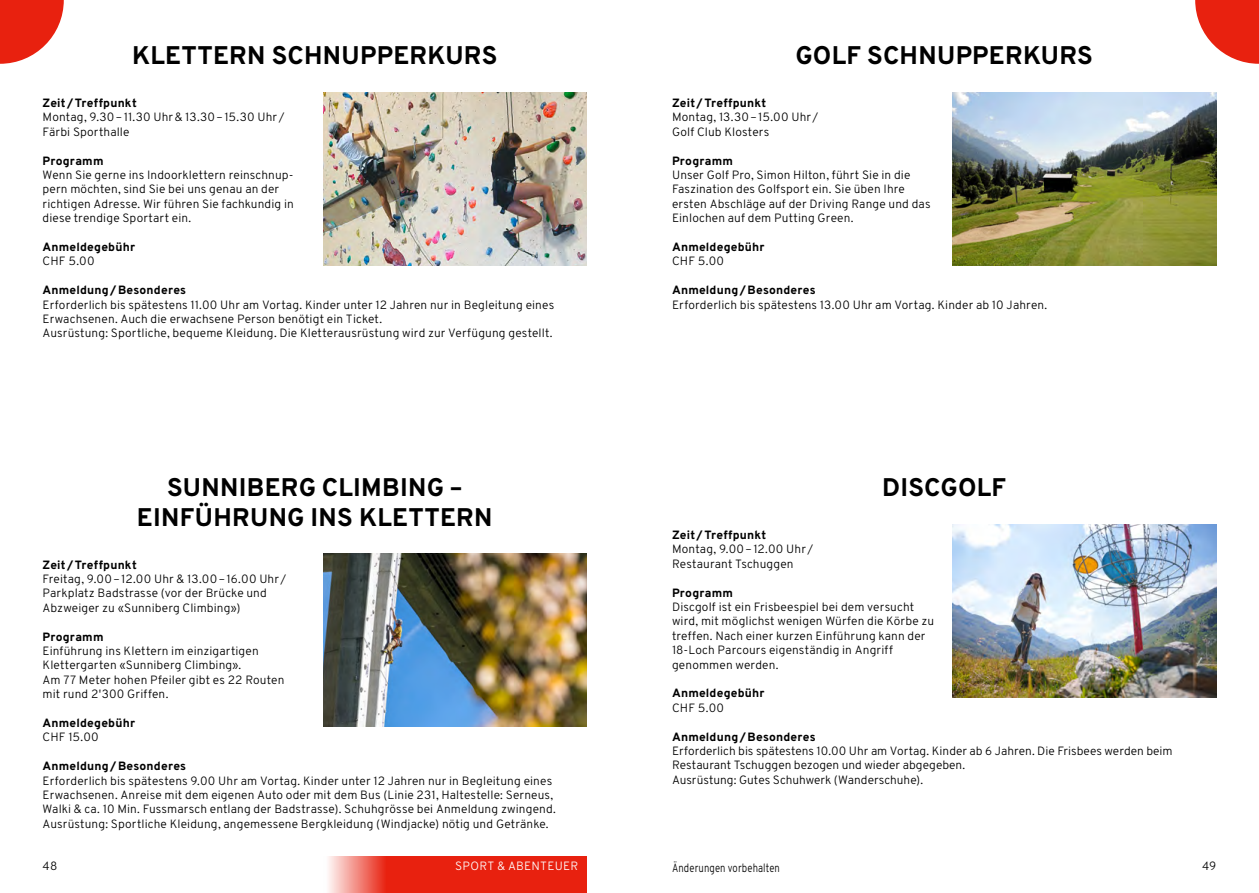
<style>
.page{position:relative;width:1259px;height:893px;background:#fff}
.page>*{position:absolute;margin:0;border:0;box-sizing:border-box;transform-origin:0 0}
.Angebot_Titel{font:800 25.5px/30.6px "Overpass";letter-spacing:.01em;color:#000;text-align:center}
.Grundtext_Angebote{font:300 12px/14.4px "Overpass";letter-spacing:.01em;color:#000}
.Untertitel_Angebote{font:800 12px "Overpass";letter-spacing:.015em;color:#000}
.Grundtext_Angebote-2{font:300 12px "Overpass";letter-spacing:.01em;color:#000;scale:.8 1}
.t1{font:300 12px "Overpass";letter-spacing:.02em;color:#fff}
.Pagina_rechts{font:300 12px "Overpass";color:#000}
</style>
<div class="page">
<svg style="left:0;top:0;width:64px;height:64px"></svg>
<svg style="left:328px;top:856px;width:259px;height:37px;background:#ea3929"></svg>
<svg style="left:1195px;top:0;width:64px;height:64px"></svg>
<img style="left:323px;top:554px;width:264px;height:172px">
<img style="left:323px;top:93px;width:264px;height:172px">
<img style="left:952px;top:93px;width:264px;height:172px">
<img style="left:952px;top:525px;width:264px;height:172px">
<p class="Angebot_Titel" style="left:132px;top:40px;width:367px">KLETTERN SCHNUPPERKURS</p>
<p class="Untertitel_Angebote" style="left:43px;top:95px;width:96px">Zeit/Treffpunkt</p>
<p class="Grundtext_Angebote" style="left:43px;top:110px;width:243px">Montag, 9.30–11.30 Uhr&amp; 13.30–15.30 Uhr/<br>Färbi Sporthalle</p>
<p class="Untertitel_Angebote" style="left:43px;top:153px;width:62px">Programm</p>
<p class="Grundtext_Angebote" style="left:43px;top:168px;width:253px">Wenn Sie gerne ins Indoorklettern reinschnup&shy;pern möchten, sind Sie bei uns genau an der richtigen Adresse. Wir führen Sie fachkundig in diese trendige Sportart ein.</p>
<p class="Untertitel_Angebote" style="left:43px;top:239px;width:94px">Anmeldegebühr</p>
<p class="Grundtext_Angebote" style="left:43px;top:254px;width:54px">CHF 5.00</p>
<p class="Untertitel_Angebote" style="left:43px;top:282px;width:145px">Anmeldung/Besonderes</p>
<p class="Grundtext_Angebote" style="left:43px;top:297px;width:513px">Erforderlich bis spätestens 11.00 Uhr am Vortag. Kinder unter 12 Jahren nur in Begleitung eines<br>Erwachsenen. Auch die erwachsene Person benötigt ein Ticket.<br>Ausrüstung: Sportliche, bequeme Kleidung. Die Kletterausrüstung wird zur Verfügung gestellt.</p>
<p class="Angebot_Titel" style="left:137px;top:472px;width:357px">SUNNIBERG CLIMBING –<br>EINFÜHRUNG INS KLETTERN</p>
<p class="Untertitel_Angebote" style="left:43px;top:557px;width:96px">Zeit/Treffpunkt</p>
<p class="Grundtext_Angebote" style="left:43px;top:572px;width:245px">Freitag, 9.00–12.00 Uhr &amp; 13.00–16.00 Uhr /<br>Parkplatz Badstrasse (vor der Brücke und<br>Abzweiger zu «Sunniberg Climbing»)</p>
<p class="Untertitel_Angebote" style="left:43px;top:629px;width:62px">Programm</p>
<p class="Grundtext_Angebote" style="left:43px;top:644px;width:243px">Einführung ins Klettern im einzigartigen Klettergarten «Sunniberg Climbing».<br>Am 77 Meter hohen Pfeiler gibt es 22 Routen mit rund 2'300 Griffen.</p>
<p class="Untertitel_Angebote" style="left:43px;top:715px;width:94px">Anmeldegebühr</p>
<p class="Grundtext_Angebote" style="left:43px;top:730px;width:58px">CHF 15.00</p>
<p class="Untertitel_Angebote" style="left:43px;top:758px;width:145px">Anmeldung/Besonderes</p>
<p class="Grundtext_Angebote" style="left:43px;top:773px;width:515px">Erforderlich bis spätestens 9.00 Uhr am Vortag. Kinder unter 12 Jahren nur in Begleitung eines Erwachsenen. Anreise mit dem eigenen Auto oder mit dem Bus (Linie 231, Haltestelle: Serneus, Walki &amp; ca. 10 Min. Fussmarsch entlang der Badstrasse). Schuhgrösse bei Anmeldung zwingend.<br>Ausrüstung: Sportliche Kleidung, angemessene Bergkleidung (Windjacke) nötig und Getränke.</p>
<p class="Angebot_Titel" style="left:795px;top:40px;width:299px">GOLF SCHNUPPERKURS</p>
<p class="Untertitel_Angebote" style="left:672px;top:95px;width:96px">Zeit/Treffpunkt</p>
<p class="Grundtext_Angebote" style="left:672px;top:110px;width:148px">Montag, 13.30–15.00 Uhr/<br>Golf Club Klosters</p>
<p class="Untertitel_Angebote" style="left:672px;top:153px;width:62px">Programm</p>
<p class="Grundtext_Angebote" style="left:672px;top:168px;width:260px">Unser Golf Pro, Simon Hilton, führt Sie in die Faszination des Golfsport ein. Sie üben Ihre ersten Abschläge auf der Driving Range und das Einlochen auf dem Putting Green.</p>
<p class="Untertitel_Angebote" style="left:672px;top:239px;width:94px">Anmeldegebühr</p>
<p class="Grundtext_Angebote" style="left:672px;top:254px;width:54px">CHF 5.00</p>
<p class="Untertitel_Angebote" style="left:672px;top:282px;width:145px">Anmeldung/Besonderes</p>
<p class="Grundtext_Angebote" style="left:672px;top:297px;width:377px">Erforderlich bis spätestens 13.00 Uhr am Vortag. Kinder ab 10 Jahren.</p>
<p class="Angebot_Titel" style="left:882px;top:472px;width:125px">DISCGOLF</p>
<p class="Untertitel_Angebote" style="left:672px;top:527px;width:96px">Zeit/Treffpunkt</p>
<p class="Grundtext_Angebote" style="left:672px;top:542px;width:143px">Montag, 9.00–12.00 Uhr/<br>Restaurant Tschuggen</p>
<p class="Untertitel_Angebote" style="left:672px;top:585px;width:62px">Programm</p>
<p class="Grundtext_Angebote" style="left:672px;top:600px;width:264px">Discgolf ist ein Frisbeespiel bei dem versucht wird, mit möglichst wenigen Würfen die Körbe zu treffen. Nach einer kurzen Einführung kann der 18-Loch Parcours eigenständig in Angriff genommen werden.</p>
<p class="Untertitel_Angebote" style="left:672px;top:686px;width:94px">Anmeldegebühr</p>
<p class="Grundtext_Angebote" style="left:672px;top:700px;width:54px">CHF 5.00</p>
<p class="Untertitel_Angebote" style="left:672px;top:729px;width:145px">Anmeldung/Besonderes</p>
<p class="Grundtext_Angebote" style="left:672px;top:744px;width:502px">Erforderlich bis spätestens 10.00 Uhr am Vortag. Kinder ab 6 Jahren. Die Frisbees werden beim<br>Restaurant Tschuggen bezogen und wieder abgegeben.<br>Ausrüstung: Gutes Schuhwerk (Wanderschuhe).</p>
<p class="Grundtext_Angebote" style="left:43px;top:859px;width:16px">48</p>
<p class="t1" style="left:455px;top:859px;width:125px">SPORT &amp; ABENTEUER</p>
<p class="Grundtext_Angebote-2" style="left:672px;top:860px;width:136px">Änderungen vorbehalten</p>
<p class="Pagina_rechts" style="left:1202px;top:859px;width:16px">49</p>
</div>
